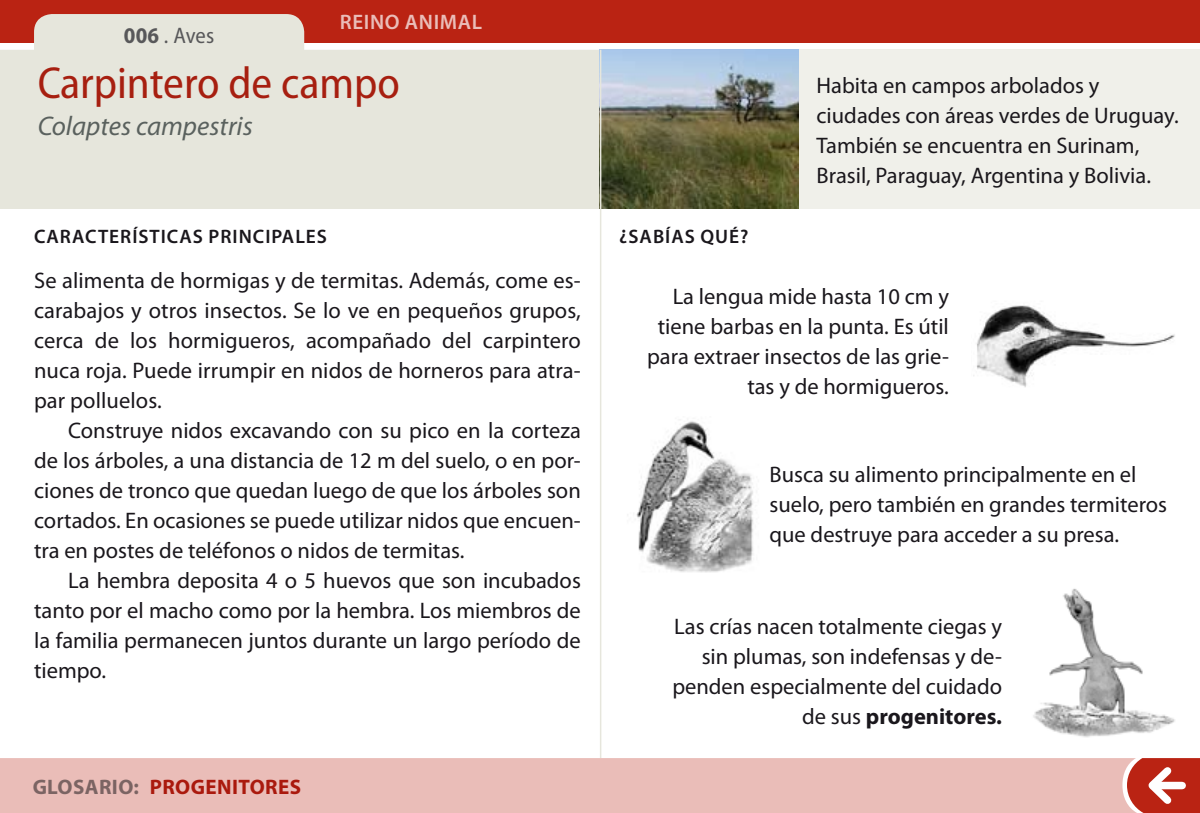
<style>
.page{position:relative;width:1200px;height:813px;background:#fff}
.page>*{position:absolute;margin:0;border:0;box-sizing:border-box;transform-origin:0 0}
.t1{font:semi-condensed 45px "Myriad Pro";color:#ba2313}
.t2{font:italic 27px "Myriad Pro";color:#646c6e}
.t3{font:22.5px/30px "Myriad Pro";color:#1a171c;text-align:justify}
.t4{font:semi-condensed 22.5px "Myriad Pro";color:#58585a}
.t5{font:700 21px "Myriad Pro";letter-spacing:.02em;color:#ba2313}
.t6{font:600 21px "Myriad Pro";letter-spacing:.03em;color:#eabdb8}
.t7{font:600 19.5px "Myriad Pro";letter-spacing:.05em;color:#1a171c}
.s1{font-weight:700}
.s2{color:#87888a}
</style>
<div class="page">
<div style="left:0;top:0;width:1199px;height:43px;background:#ba2313"></div>
<svg style="left:0;top:14px;width:1199px;height:195px;fill:#e6e6dc"></svg>
<img style="left:601px;top:416px;width:152px;height:160px">
<img style="left:973px;top:305px;width:202px;height:82px">
<img style="left:1033px;top:588px;width:142px;height:150px">
<img style="left:601px;top:50px;width:198px;height:159px">
<div style="left:799px;top:50px;width:400px;height:159px;background:#f0f0ea"></div>
<hr style="left:599px;top:50px;width:2px;height:707px;background:#e6e6dc">
<div style="left:0;top:757px;width:1126px;height:55px;background:#eabdb8"></div>
<svg style="left:1126px;top:758px;width:73px;height:54px"></svg>
<p class="t6" style="left:340px;top:9px;width:144px">REINO ANIMAL</p>
<p class="t4" style="left:124px;top:21px;width:92px"><span class="s1">006</span> . Aves</p>
<h1 class="t1" style="left:37px;top:56px;width:364px">Carpintero de campo</h1>
<p class="t2" style="left:37px;top:109px;width:217px">Colaptes campestris</p>
<p class="t7" style="left:34px;top:224px;width:293px">CARACTERÍSTICAS PRINCIPALES</p>
<p class="t7" style="left:619px;top:224px;width:131px">¿SABÍAS QUÉ?</p>
<p class="t3" style="left:816px;top:70px;width:363px;text-align:left">Habita en campos arbolados y ciudades con áreas verdes de Uruguay.<br>También se encuentra en Surinam, Brasil, Paraguay, Argentina y Bolivia.</p>
<p class="t3" style="left:34px;top:265px;width:548px">Se alimenta de hormigas y de termitas. Además, come es&shy;carabajos y otros insectos. Se lo ve en pequeños grupos, cerca de los hormigueros, acompañado del carpintero nuca roja. Puede irrumpir en nidos de horneros para atra&shy;par polluelos.</p>
<p class="t3" style="left:34px;top:415px;width:548px;text-indent:34px">Construye nidos excavando con su pico en la corteza de los árboles, a una distancia de 12 m del suelo, o en por&shy;ciones de tronco que quedan luego de que los árboles son cortados. En ocasiones se puede utilizar nidos que encuen&shy;tra en postes de teléfonos o nidos de termitas.</p>
<p class="t3" style="left:34px;top:565px;width:548px;text-indent:34px">La hembra deposita 4 o 5 huevos que son incubados tanto por el macho como por la hembra. Los miembros de la familia permanecen juntos durante un largo período de tiempo.</p>
<p class="t5" style="left:32px;top:772px;width:270px"><span class="s2">GLOSARIO:</span> PROGENITORES</p>
<p class="t3" style="left:647px;top:281px;width:303px;text-align:right">La lengua mide hasta 10 cm y tiene barbas en la punta. Es útil para extraer insectos de las grie&shy;tas y de hormigueros.</p>
<p class="t3" style="left:769px;top:459px;width:399px;text-align:left">Busca su alimento principalmente en el suelo, pero también en grandes termiteros que destruye para acceder a su presa.</p>
<p class="t3" style="left:672px;top:610px;width:331px;text-align:right">Las crías nacen totalmente ciegas y sin plumas, son indefensas y de&shy;penden especialmente del cuidado de sus <span class="s1">PROGENITORES.</span></p>
</div>
